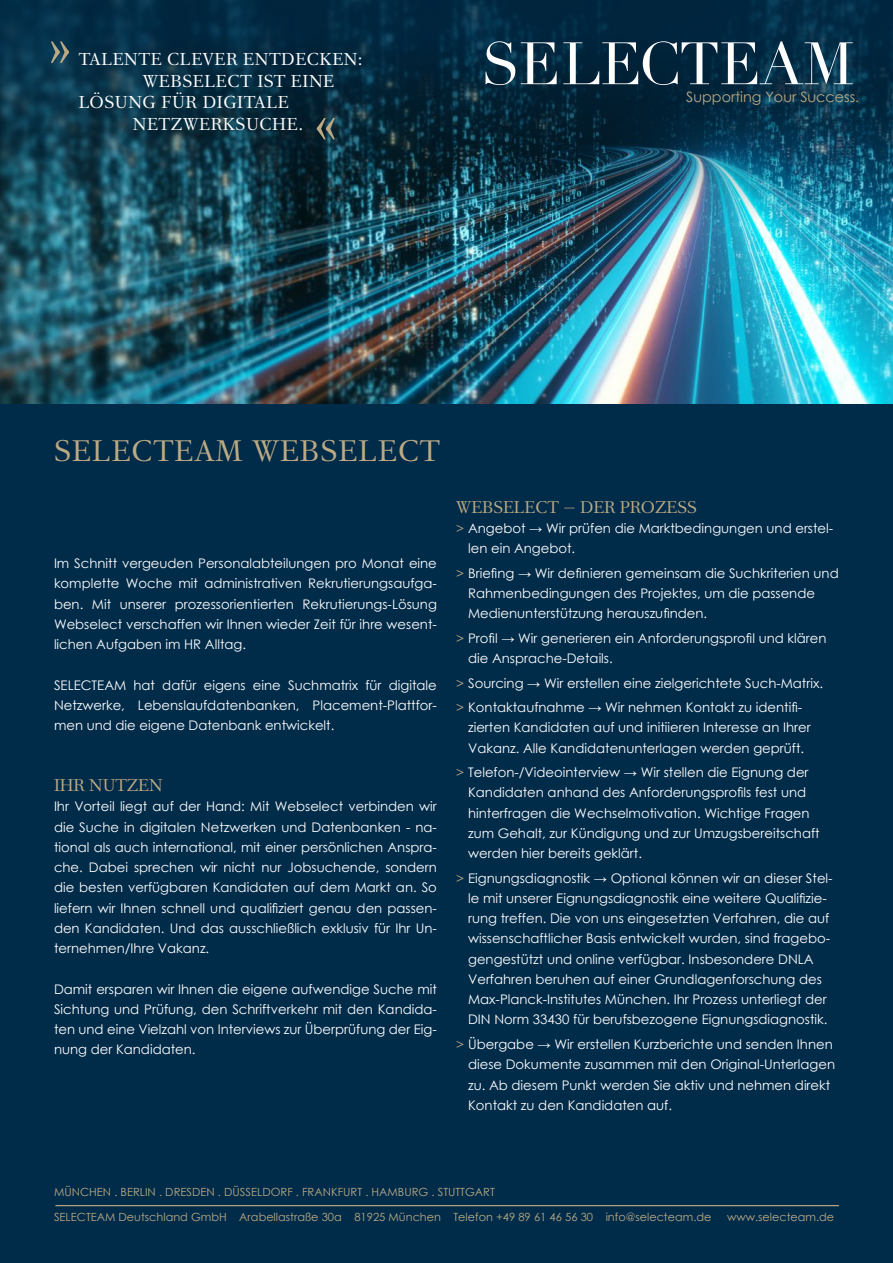
<style>
.page{position:relative;width:893px;height:1263px;background:#002b49}
.page>*{position:absolute;margin:0;border:0;box-sizing:border-box;transform-origin:0 0}
.t1{font:55.5px "La Police BP";color:#bcaa84}
.t2{font:33.6px "La Police BP";letter-spacing:.03em;color:#bcaa84}
.t3{font:19.5px "La Police BP";letter-spacing:.03em;color:#fff}
.t4{font:19.2px "La Police BP";color:#bcaa84}
.t5{font:14.4px "Century Gothic";color:#bcaa84}
.t6{font:13.2px/20.2px "Century Gothic";color:#fff}
.t7{font:11.25px "Century Gothic";color:#bcaa84}
.s1{color:#bcaa84}
</style>
<div class="page">
<img style="left:0;top:261px;width:893px;height:143px">
<img style="left:0;top:0;width:893px;height:261px">
<svg style="left:486px;top:41px;width:29px;height:44px"></svg>
<svg style="left:521px;top:42px;width:36px;height:42px"></svg>
<svg style="left:563px;top:41px;width:290px;height:44px"></svg>
<hr style="left:55px;top:1205px;width:784px;height:1px;background:#bcaa84">
<h1 class="t1" style="left:50px;top:17px;width:21px">»</h1>
<h3 class="t3" style="left:79px;top:49px;width:285px">TALENTE CLEVER ENTDECKEN:</h3>
<h3 class="t3" style="left:143px;top:70px;width:193px">WEBSELECT IST EINE</h3>
<h3 class="t3" style="left:79px;top:92px;width:211px">LÖSUNG FÜR DIGITALE</h3>
<h3 class="t3" style="left:133px;top:113px;width:172px">NETZWERKSUCHE.</h3>
<h1 class="t1" style="left:316px;top:94px;width:21px">«</h1>
<p class="t5" style="left:686px;top:87px;width:174px">Supporting Your Success.</p>
<h2 class="t2" style="left:54px;top:432px;width:387px">SELECTEAM WEBSELECT</h2>
<p class="t6" style="left:54px;top:553px;width:384px;text-align:justify">Im Schnitt vergeuden Personalabteilungen pro Monat eine komplette Woche mit administrativen Rekrutierungsaufga&shy;ben. Mit unserer prozessorientierten Rekrutierungs-Lösung Webselect verschaffen wir Ihnen wieder Zeit für ihre wesent&shy;lichen Aufgaben im HR Alltag.</p>
<p class="t6" style="left:54px;top:675px;width:384px;text-align:justify">SELECTEAM hat dafür eigens eine Suchmatrix für digitale Netzwerke, Lebenslaufdatenbanken, Placement-Plattfor&shy;men und die eigene Datenbank entwickelt.</p>
<h3 class="t4" style="left:54px;top:775px;width:110px">IHR NUTZEN</h3>
<p class="t6" style="left:54px;top:796px;width:384px;text-align:justify">Ihr Vorteil liegt auf der Hand: Mit Webselect verbinden wir die Suche in digitalen Netzwerken und Datenbanken - na&shy;tional als auch international, mit einer persönlichen Anspra&shy;che. Dabei sprechen wir nicht nur Jobsuchende, sondern die besten verfügbaren Kandidaten auf dem Markt an. So liefern wir Ihnen schnell und qualifiziert genau den passen&shy;den Kandidaten. Und das ausschließlich exklusiv für Ihr Un&shy;ternehmen/Ihre Vakanz.</p>
<p class="t6" style="left:54px;top:978px;width:384px;text-align:justify">Damit ersparen wir Ihnen die eigene aufwendige Suche mit Sichtung und Prüfung, den Schriftverkehr mit den Kandida&shy;ten und eine Vielzahl von Interviews zur Überprüfung der Eig&shy;nung der Kandidaten.</p>
<h3 class="t4" style="left:456px;top:497px;width:242px">WEBSELECT – DER PROZESS</h3>
<p class="t6" style="left:468px;top:518px;width:367px;text-indent:-12px"><span class="s1">&gt;</span> Angebot → Wir prüfen die Marktbedingungen und erstel&shy;len ein Angebot.</p>
<p class="t6" style="left:468px;top:563px;width:372px;text-indent:-12px"><span class="s1">&gt;</span> Briefing → Wir definieren gemeinsam die Suchkriterien und<br>Rahmenbedingungen des Projektes, um die passende<br>Medienunterstützung herauszufinden.</p>
<p class="t6" style="left:468px;top:628px;width:360px;text-indent:-12px"><span class="s1">&gt;</span> Profil → Wir generieren ein Anforderungsprofil und klären die Ansprache-Details.</p>
<p class="t6" style="left:456px;top:670px;width:368px;line-height:24.5px"><span class="s1">&gt;</span> Sourcing → Wir erstellen eine zielgerichtete Such-Matrix. <span class="s1">&gt;</span> Kontaktaufnahme → Wir nehmen Kontakt zu identifi-</p>
<p class="t6" style="left:468px;top:717px;width:344px">zierten Kandidaten auf und initiieren Interesse an Ihrer<br>Vakanz. Alle Kandidatenunterlagen werden geprüft.</p>
<p class="t6" style="left:468px;top:762px;width:353px;text-indent:-12px"><span class="s1">&gt;</span> Telefon-/Videointerview → Wir stellen die Eignung der Kandidaten anhand des Anforderungsprofils fest und hinterfragen die Wechselmotivation. Wichtige Fragen zum Gehalt, zur Kündigung und zur Umzugsbereitschaft werden hier bereits geklärt.</p>
<p class="t6" style="left:468px;top:868px;width:366px;text-indent:-12px"><span class="s1">&gt;</span> Eignungsdiagnostik → Optional können wir an dieser Stel&shy;le mit unserer Eignungsdiagnostik eine weitere Qualifizie&shy;rung treffen. Die von uns eingesetzten Verfahren, die auf wissenschaftlicher Basis entwickelt wurden, sind fragebo&shy;gengestützt und online verfügbar. Insbesondere DNLA Verfahren beruhen auf einer Grundlagenforschung des Max-Planck-Institutes München. Ihr Prozess unterliegt der DIN Norm 33430 für berufsbezogene Eignungsdiagnostik.</p>
<p class="t6" style="left:468px;top:1034px;width:369px;text-indent:-12px"><span class="s1">&gt;</span> Übergabe → Wir erstellen Kurzberichte und senden Ihnen diese Dokumente zusammen mit den Original-Unterlagen zu. Ab diesem Punkt werden Sie aktiv und nehmen direkt Kontakt zu den Kandidaten auf.</p>
<p class="t7" style="left:54px;top:1184px;width:442px">MÜNCHEN . BERLIN . DRESDEN . DÜSSELDORF . FRANKFURT . HAMBURG . STUTTGART</p>
<p class="t7" style="left:54px;top:1209px;width:659px">SELECTEAM Deutschland GmbH Arabellastraße 30a 81925 München Telefon +49 89 61 46 56 30 info@selecteam.de</p>
<p class="t7" style="left:727px;top:1209px;width:109px">www.selecteam.de</p>
</div>
